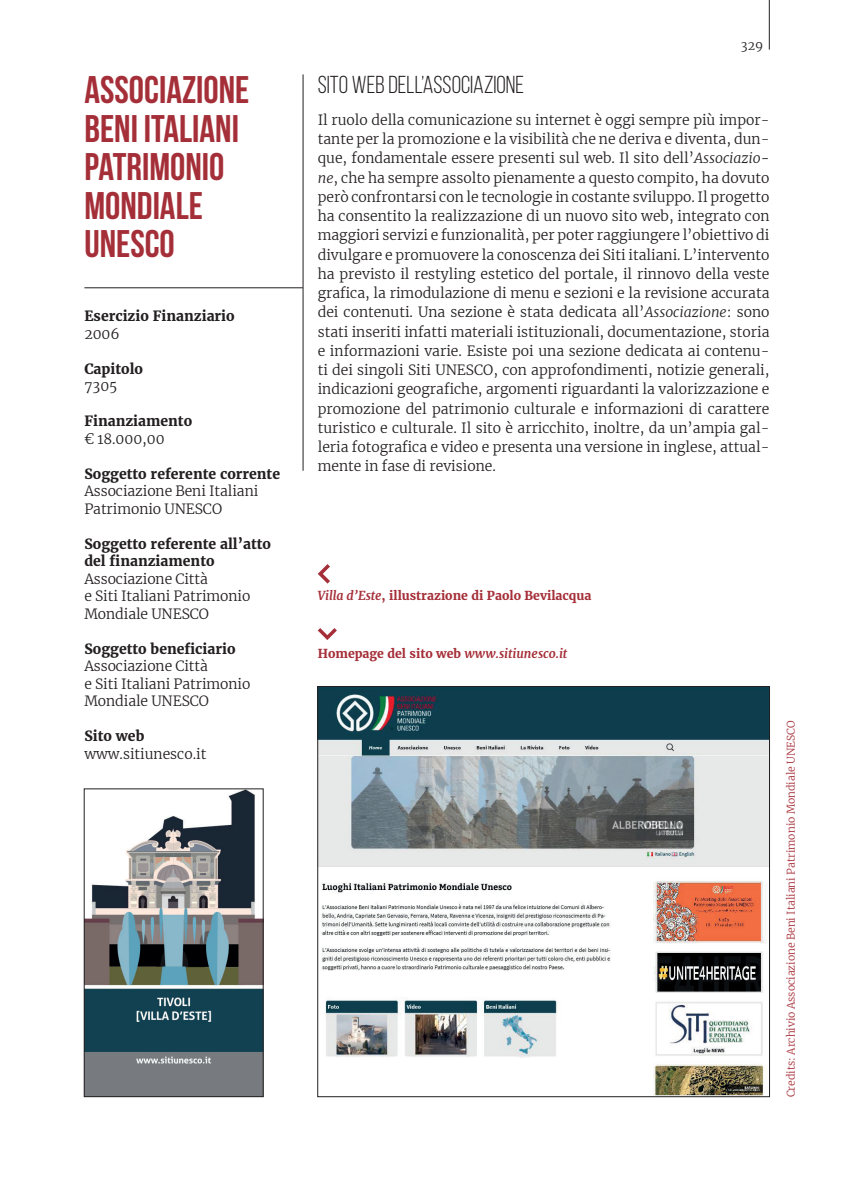
<style>
.page{position:relative;width:844px;height:1191px;background:#fff}
.page>*{position:absolute;margin:0;border:0;box-sizing:border-box;transform-origin:0 0}
.t1{font:700 38.5px/38.5px "Bebas Neue";color:#a52f38}
.t2{font:24.5px "Bebas Neue";color:#231f20}
.t3{font:300 14px/19.2px "Merriweather";letter-spacing:-.005em;color:#231f20}
.t4{font:700 14px/17.5px "Merriweather";color:#231f20}
.t5{font:700 12.25px "Merriweather";color:#a52f38}
.t6{font:300 12.25px "Merriweather";color:#231f20}
.t7{font:300 10.5px "Merriweather";color:#a52f38}
.s1{font-style:italic}
</style>
<div class="page">
<hr style="left:768px;top:0;width:1px;height:50px;background:#231f20">
<hr style="left:303px;top:74px;width:1px;height:397px;background:#231f20">
<hr style="left:84px;top:287px;width:219px;height:1px;background:#231f20">
<svg style="left:317px;top:564px;width:13px;height:20px"></svg>
<svg style="left:317px;top:628px;width:20px;height:12px"></svg>
<img style="left:86px;top:790px;width:175px;height:305px">
<div style="left:84px;top:788px;width:179px;height:309px;border:1px solid #231f20"></div>
<img style="left:319px;top:688px;width:448px;height:407px">
<h1 class="t1" style="left:84px;top:70px;width:166px">ASSOCIAZIONE<br>BENI ITALIANI<br>PATRIMONIO<br>MONDIALE<br>UNESCO</h1>
<p class="t4" style="left:84px;top:307px;width:152px">Esercizio Finanziario</p>
<p class="t3" style="left:84px;top:323px;width:37px">2006</p>
<p class="t4" style="left:84px;top:360px;width:60px">Capitolo</p>
<p class="t3" style="left:84px;top:376px;width:34px">7305</p>
<p class="t4" style="left:84px;top:412px;width:109px">Finanziamento</p>
<p class="t3" style="left:84px;top:428px;width:82px">€ 18.000,00</p>
<p class="t4" style="left:84px;top:465px;width:197px">Soggetto referente corrente</p>
<p class="t3" style="left:84px;top:482px;width:175px;line-height:17.5px">Associazione Beni Italiani<br>Patrimonio UNESCO</p>
<p class="t4" style="left:84px;top:535px;width:188px">Soggetto referente all’atto del finanziamento</p>
<p class="t3" style="left:84px;top:569px;width:167px;line-height:17.5px">Associazione Città<br>e Siti Italiani Patrimonio<br>Mondiale UNESCO</p>
<p class="t4" style="left:84px;top:640px;width:153px">Soggetto beneficiario</p>
<p class="t3" style="left:84px;top:657px;width:167px;line-height:17.5px">Associazione Città<br>e Siti Italiani Patrimonio<br>Mondiale UNESCO</p>
<p class="t4" style="left:84px;top:727px;width:61px">Sito web</p>
<p class="t3" style="left:84px;top:743px;width:123px">www.sitiunesco.it</p>
<p class="t6" style="left:740px;top:37px;width:24px">329</p>
<h2 class="t2" style="left:317px;top:71px;width:208px">SITO WEB DELL’ASSOCIAZIONE</h2>
<p class="t3" style="left:317px;top:110px;width:453px;text-align:justify">Il ruolo della comunicazione su internet è oggi sempre più impor&shy;tante per la promozione e la visibilità che ne deriva e diventa, dun&shy;que, fondamentale essere presenti sul web. Il sito dell’<span class="s1">Associazio&shy;ne</span>, che ha sempre assolto pienamente a questo compito, ha dovuto però confrontarsi con le tecnologie in costante sviluppo. Il progetto ha consentito la realizzazione di un nuovo sito web, integrato con maggiori servizi e funzionalità, per poter raggiungere l’obiettivo di divulgare e promuovere la conoscenza dei Siti italiani. L’intervento ha previsto il restyling estetico del portale, il rinnovo della veste grafica, la rimodulazione di menu e sezioni e la revisione accurata dei contenuti. Una sezione è stata dedicata all’<span class="s1">Associazione</span>: sono stati inseriti infatti materiali istituzionali, documentazione, storia e informazioni varie. Esiste poi una sezione dedicata ai contenu&shy;ti dei singoli Siti UNESCO, con approfondimenti, notizie generali, indicazioni geografiche, argomenti riguardanti la valorizzazione e promozione del patrimonio culturale e informazioni di carattere turistico e culturale. Il sito è arricchito, inoltre, da un’ampia gal&shy;leria fotografica e video e presenta una versione in inglese, attual&shy;mente in fase di revisione.</p>
<p class="t5" style="left:317px;top:588px;width:275px"><span class="s1">Villa d’Este</span>, illustrazione di Paolo Bevilacqua</p>
<p class="t5" style="left:317px;top:646px;width:251px">Homepage del sito web <span class="s1">www.sitiunesco.it</span></p>
<p class="t7" style="left:783px;top:1097px;width:379px;rotate:-90deg">Credits: Archivio Associazione Beni Italiani Patrimonio Mondiale UNESCO</p>
</div>
